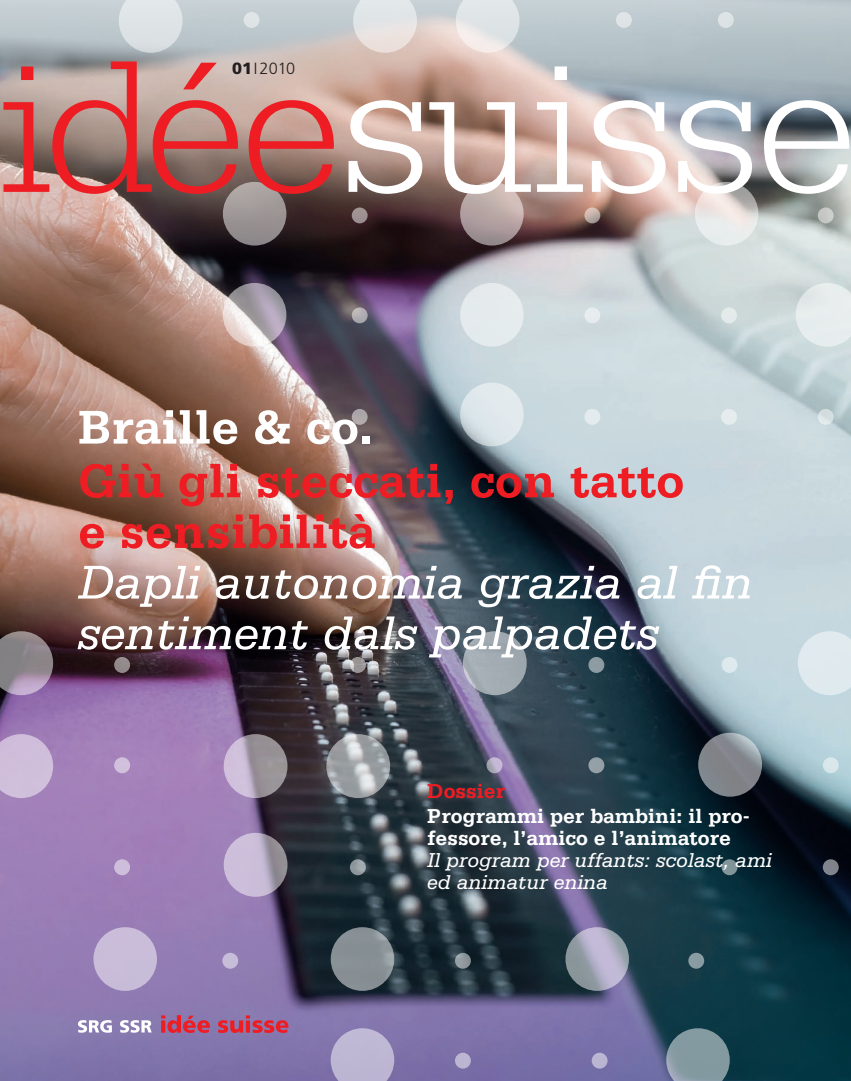
<style>
.page{position:relative;width:851px;height:1081px;background:#fff}
.page>*{position:absolute;margin:0;border:0;box-sizing:border-box;transform-origin:0 0}
.t1{font:italic 50px/50.6px "Serifa";color:#fff}
.Headline_26pt___Deut{font:700 50px "Serifa";color:#fff}
.t2{font:700 21.25px/21.9px "Serifa";color:#fff}
.t3{font:italic 21.25px/21.9px "Serifa";color:#fff}
.Headline_26pt___Deut-2{font:700 21.25px "Serifa";color:#ee1d23}
.t4{font:300 16.25px "Frutiger LT";color:#231f20}
.s1{font-weight:900}
.s2{font-weight:700;font-style:normal;color:#ee1d23}
</style>
<div class="page">
<img style="left:0;top:0;width:850px;height:1081px">
<div style="left:352px;top:207px;width:15px;height:16px;background:#9e9192;border-radius:50%"></div>
<svg style="left:584px;top:207px;width:16px;height:16px"></svg>
<svg style="left:817px;top:207px;width:16px;height:16px"></svg>
<svg style="left:352px;top:307px;width:15px;height:16px"></svg>
<div style="left:584px;top:307px;width:16px;height:16px;background:#e7edef;border-radius:50%"></div>
<div style="left:721px;top:307px;width:15px;height:16px;background:#e4eaeb;border-radius:50%"></div>
<div style="left:352px;top:409px;width:15px;height:16px;background:#aea7a9;border-radius:50%"></div>
<div style="left:584px;top:409px;width:16px;height:16px;background:#e4ebee;border-radius:50%"></div>
<div style="left:721px;top:409px;width:15px;height:16px;background:#e6ecee;border-radius:50%"></div>
<svg style="left:817px;top:409px;width:16px;height:16px"></svg>
<div style="left:223px;top:182px;width:63px;height:63px;background:linear-gradient(to bottom,#b4aba8,#898486);border-radius:50%"></div>
<svg style="left:460px;top:182px;width:63px;height:63px;background:#b3a2a2"></svg>
<svg style="left:694px;top:182px;width:64px;height:63px;background:#e4e1df"></svg>
<svg style="left:223px;top:283px;width:63px;height:64px;background:#bfb7bd"></svg>
<div style="left:460px;top:283px;width:63px;height:64px;background:#e5ebed;border-radius:50%"></div>
<svg style="left:795px;top:283px;width:55px;height:64px;background:#e1e8e8"></svg>
<svg style="left:460px;top:383px;width:63px;height:63px;background:#dbe4e8"></svg>
<div style="left:243px;top:12px;width:16px;height:16px;background:#dfe4e7;border-radius:50%"></div>
<div style="left:717px;top:12px;width:16px;height:16px;background:#dde3e5;border-radius:50%"></div>
<div style="left:616px;top:12px;width:15px;height:16px;background:#dee4e6;border-radius:50%"></div>
<svg style="left:119px;top:0;width:63px;height:53px;background:#d7dde0"></svg>
<svg style="left:353px;top:0;width:64px;height:53px;background:#e2dedd"></svg>
<svg style="left:455px;top:0;width:64px;height:53px;background:#e2e3e3"></svg>
<div style="left:222px;top:953px;width:16px;height:15px;background:#c7bdd8;border-radius:50%"></div>
<svg style="left:455px;top:953px;width:16px;height:15px"></svg>
<div style="left:688px;top:953px;width:16px;height:15px;background:#899ca2;border-radius:50%"></div>
<svg style="left:455px;top:1052px;width:16px;height:16px"></svg>
<svg style="left:591px;top:1052px;width:16px;height:16px"></svg>
<div style="left:93px;top:927px;width:64px;height:64px;background:#c9bdd9;border-radius:50%"></div>
<svg style="left:330px;top:927px;width:64px;height:64px;background:#858e93"></svg>
<svg style="left:565px;top:927px;width:64px;height:64px;background:#a4a6b8"></svg>
<svg style="left:330px;top:1028px;width:64px;height:53px;background:#b3abcc"></svg>
<svg style="left:666px;top:1028px;width:63px;height:53px;background:#738b94"></svg>
<svg style="left:0;top:631px;width:53px;height:64px;background:#897b88"></svg>
<svg style="left:114px;top:657px;width:16px;height:16px"></svg>
<svg style="left:588px;top:657px;width:16px;height:16px"></svg>
<svg style="left:350px;top:657px;width:16px;height:16px"></svg>
<div style="left:721px;top:657px;width:16px;height:16px;background:#dee9ed;border-radius:50%"></div>
<div style="left:114px;top:757px;width:16px;height:16px;background:#d1c0dc;border-radius:50%"></div>
<svg style="left:588px;top:757px;width:16px;height:16px"></svg>
<svg style="left:822px;top:757px;width:16px;height:16px"></svg>
<svg style="left:486px;top:757px;width:16px;height:16px"></svg>
<div style="left:114px;top:859px;width:16px;height:16px;background:#cebedb;border-radius:50%"></div>
<svg style="left:822px;top:859px;width:16px;height:16px"></svg>
<svg style="left:350px;top:859px;width:16px;height:16px"></svg>
<svg style="left:721px;top:859px;width:16px;height:16px"></svg>
<div style="left:463px;top:631px;width:63px;height:64px;background:#a2abb1;border-radius:50%"></div>
<svg style="left:797px;top:631px;width:53px;height:64px;background:#dbe6eb"></svg>
<svg style="left:0;top:734px;width:53px;height:64px;background:#c7b3d5"></svg>
<svg style="left:224px;top:734px;width:63px;height:64px;background:#aba1af"></svg>
<svg style="left:326px;top:734px;width:64px;height:64px;background:#a8acb0"></svg>
<svg style="left:698px;top:733px;width:63px;height:63px;background:#85898f"></svg>
<svg style="left:224px;top:833px;width:63px;height:64px;background:#bbb0c7"></svg>
<svg style="left:78px;top:1020px;width:34px;height:12px"></svg>
<svg style="left:120px;top:1020px;width:32px;height:12px"></svg>
<svg style="left:161px;top:1015px;width:49px;height:18px"></svg>
<svg style="left:218px;top:1015px;width:70px;height:18px"></svg>
<svg style="left:4px;top:61px;width:235px;height:133px;background:#b87571"></svg>
<svg style="left:248px;top:100px;width:87px;height:94px;background:#be6560"></svg>
<svg style="left:348px;top:100px;width:74px;height:94px"></svg>
<svg style="left:429px;top:102px;width:101px;height:92px"></svg>
<svg style="left:537px;top:66px;width:46px;height:126px"></svg>
<svg style="left:591px;top:100px;width:74px;height:94px"></svg>
<svg style="left:678px;top:100px;width:74px;height:94px"></svg>
<svg style="left:763px;top:100px;width:88px;height:94px"></svg>
<p class="t4" style="left:232px;top:59px;width:65px"><span class="s1">01</span>I2010</p>
<p class="Headline_26pt___Deut" style="left:78px;top:398px;width:296px">Braille &amp; co.</p>
<p class="t1" style="left:78px;top:455px;width:676px"><span class="s2">Giù gli steccati, con tatto<br>e sensibilità<br></span>Dapli autonomia grazia al fin sentiment dals palpadets</p>
<p class="Headline_26pt___Deut-2" style="left:427px;top:778px;width:79px">Dossier</p>
<p class="t2" style="left:427px;top:805px;width:324px">Programmi per bambini: il pro&shy;fessore, l’amico e l’animatore</p>
<p class="t3" style="left:427px;top:849px;width:346px">Il program per uffants: scolast, ami ed animatur enina</p>
</div>
